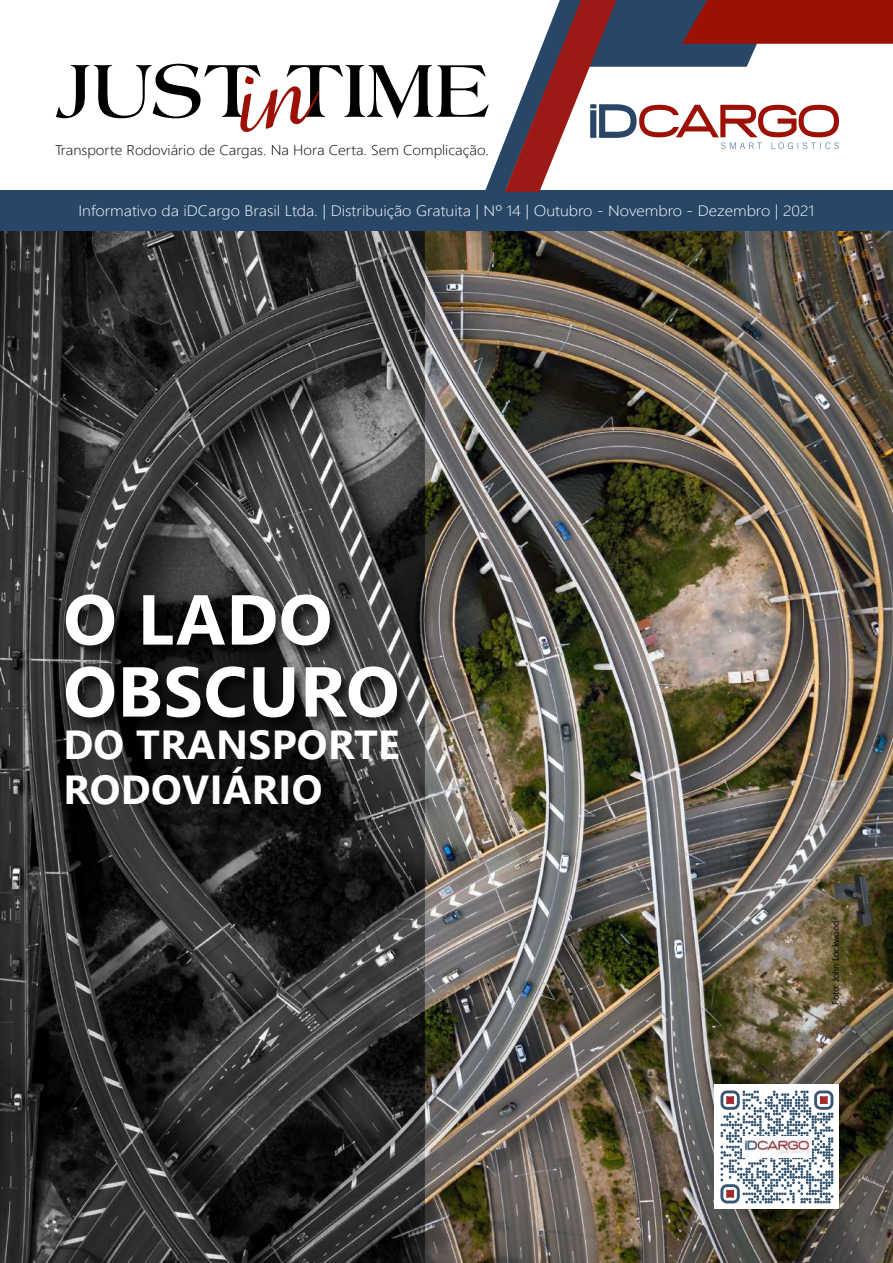
<style>
.page{position:relative;width:893px;height:1263px;background:#fff}
.page>*{position:absolute;margin:0;border:0;box-sizing:border-box;transform-origin:0 0}
.t1{font:700 79.5px "Americana BT";color:#000}
.t2{font:700 70.5px/72px "Segoe UI";letter-spacing:.01em;color:#fff}
.t3{font:700 40.5px/45px "Segoe UI";letter-spacing:.01em;color:#fff}
.t4{font:300 15px "Segoe UI";color:#fff;scale:1.1 1}
.t5{font:300 14.1px "Segoe UI";color:#000;scale:1.08 1}
.t6{font:9px "Segoe UI";color:#000}
</style>
<div class="page">
<img style="left:0;top:231px;width:893px;height:1032px">
<div style="left:0;top:190px;width:893px;height:41px;background:#284666"></div>
<svg style="left:485px;top:0;width:408px;height:192px"></svg>
<div style="left:715px;top:1085px;width:124px;height:124px;background:#fff"></div>
<svg style="left:720px;top:1090px;width:113px;height:113px"></svg>
<img style="left:742px;top:1137px;width:69px;height:20px">
<div style="left:64px;top:592px;width:347px;height:140px;background:#000;opacity:.75"></div>
<h1 class="t1" style="left:57px;top:42px;width:434px">JUST TIME</h1>
<p class="t5" style="left:55px;top:137px;width:403px">Transporte Rodoviário de Cargas. Na Hora Certa. Sem Complicação.</p>
<p class="t4" style="left:78px;top:197px;width:671px">Informativo da iDCargo Brasil Ltda. | Distribuição Gratuita | Nº 14 | Outubro - Novembro - Dezembro | 2021</p>
<h2 class="t2" style="left:63px;top:578px;width:338px">O LADO<br>OBSCURO</h2>
<h3 class="t3" style="left:63px;top:719px;width:338px">DO TRANSPORTE<br>RODOVIÁRIO</h3>
<p class="t6" style="left:827px;top:1005px;width:86px;rotate:-90deg">Foto: John Lockwood</p>
</div>
